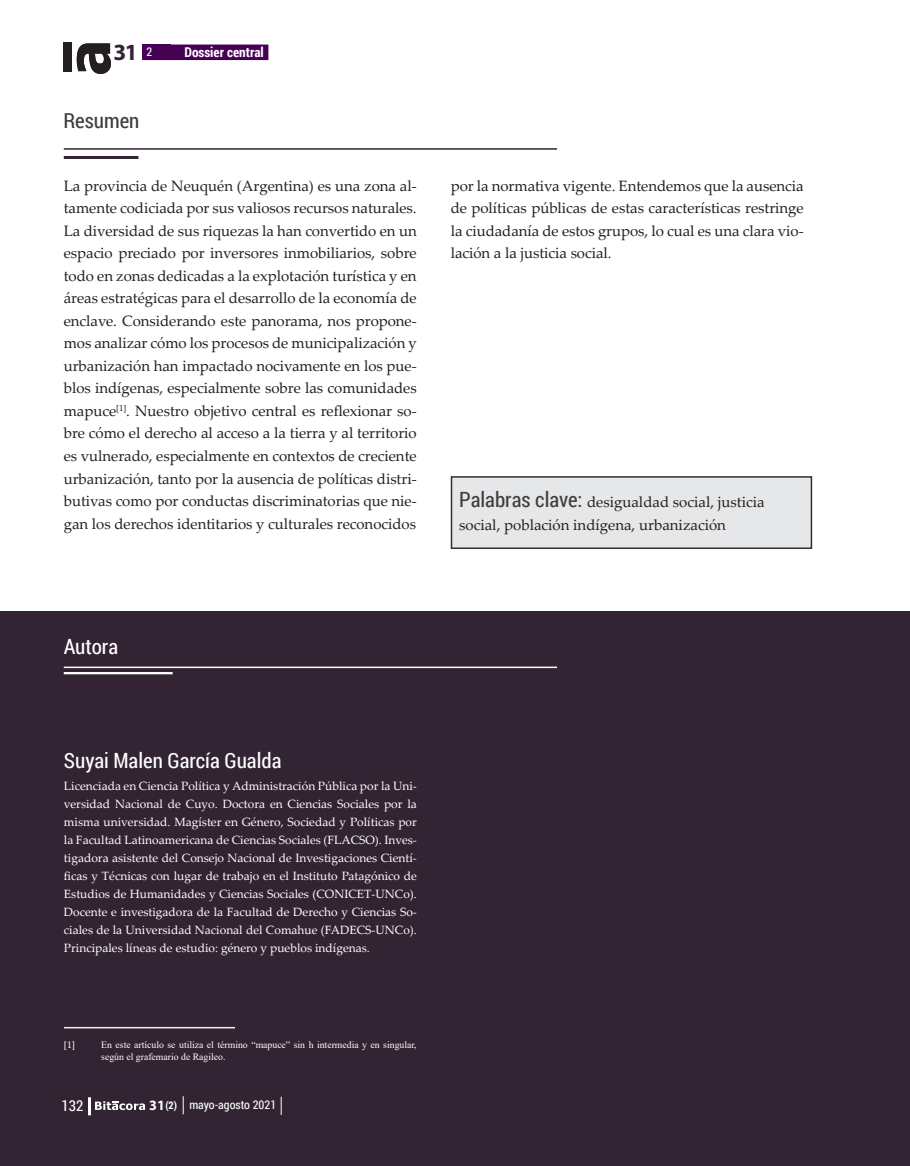
<style>
.page{position:relative;width:910px;height:1166px;background:#fff}
.page>*{position:absolute;margin:0;border:0;box-sizing:border-box;transform-origin:0 0}
.t1{font:700 23.25px "Myriad Pro";color:#322433}
.t2{font:21px "Roboto Condensed";color:#fff}
.t3{font:21px "Roboto Condensed";color:#3e3e3f}
.RESUM_Espanol{font:15px/22.5px "Palatino Linotype";letter-spacing:-.005em;color:#231f20;text-align:justify}
.RESUM{font:15px/22.5px "Palatino Linotype";color:#231f20}
.t4{font:15px "Roboto Condensed";color:#fff}
.t5{font:700 13.5px "Roboto Condensed";color:#fff}
.t6{font:12px/18px "Palatino Linotype";color:#fff;text-align:justify}
.t7{font:12px "Roboto Condensed";color:#fff}
.t8{font:700 10.5px "Roboto Condensed";color:#fff}
.Foot_NoteText{font:9.75px/11.7px "Times New Roman";color:#fff}
.Foot_NoteText-2{font:9.75px "Palatino Linotype";color:#fff}
.s1{font-family:"Roboto Condensed";font-weight:400;font-size:12px;color:#fff}
.s2{font-family:"Roboto Condensed";font-size:21px;color:#3e3e3f}
.s3{font-family:"Myriad Pro";font-size:14.25px}
</style>
<div class="page">
<div style="left:0;top:611px;width:910px;height:554px;background:#322433"></div>
<hr style="left:64px;top:148px;width:493px;height:2px;background:#322433">
<hr style="left:64px;top:666px;width:493px;height:2px;background:#fff">
<hr style="left:64px;top:156px;width:74px;height:3px;background:#322433">
<hr style="left:64px;top:671px;width:109px;height:3px;background:#fff">
<svg style="left:170px;top:45px;width:98px;height:15px"></svg>
<hr style="left:88px;top:1096px;width:3px;height:18px;background:#fff">
<svg style="left:183px;top:1096px;width:1px;height:17px"></svg>
<svg style="left:95px;top:1101px;width:50px;height:8px"></svg>
<div style="left:142px;top:45px;width:28px;height:15px;background:#460054"></div>
<div style="left:63px;top:43px;width:9px;height:29px;background:#231f20"></div>
<svg style="left:77px;top:43px;width:34px;height:31px"></svg>
<svg style="left:281px;top:1096px;width:1px;height:18px"></svg>
<div style="left:451px;top:476px;width:361px;height:73px;background:#e6e7e9;border:2px solid #312f30"></div>
<hr style="left:64px;top:1026px;width:171px;height:2px;background:#f2f3f4">
<h1 class="t1" style="left:114px;top:37px;width:40px">31 <span class="s1">2</span></h1>
<p class="t7" style="left:149px;top:44px;width:7px">3</p>
<h2 class="t3" style="left:63px;top:106px;width:78px">Resumen</h2>
<p class="t5" style="left:184px;top:43px;width:81px">Dossier central</p>
<p class="RESUM_Espanol" style="left:64px;top:174px;width:354px">La provincia de Neuquén (Argentina) es una zona al&shy;tamente codiciada por sus valiosos recursos naturales.<br>La diversidad de sus riquezas la han convertido en un espacio preciado por inversores inmobiliarios, sobre todo en zonas dedicadas a la explotación turística y en áreas estratégicas para el desarrollo de la economía de enclave. Considerando este panorama, nos propone&shy;mos analizar cómo los procesos de municipalización y urbanización han impactado nocivamente en los pue&shy;blos indígenas, especialmente sobre las comunidades mapuce<sup>[1]</sup>. Nuestro objetivo central es reflexionar so&shy;bre cómo el derecho al acceso a la tierra y al territorio es vulnerado, especialmente en contextos de creciente urbanización, tanto por la ausencia de políticas distri&shy;butivas como por conductas discriminatorias que nie&shy;gan los derechos identitarios y culturales reconocidos</p>
<p class="RESUM_Espanol" style="left:451px;top:174px;width:354px">por la normativa vigente. Entendemos que la ausencia de políticas públicas de estas características restringe la ciudadanía de estos grupos, lo cual es una clara vio&shy;lación a la justicia social.</p>
<p class="RESUM" style="left:459px;top:490px;width:307px"><span class="s2">Palabras clave:</span> desigualdad social, justicia social, población indígena, urbanización</p>
<p class="t2" style="left:64px;top:631px;width:56px">Autora</p>
<p class="t2" style="left:64px;top:745px;width:219px">Suyai Malen García Gualda</p>
<p class="t6" style="left:64px;top:776px;width:354px">Licenciada en Ciencia Política y Administración Pública por la Uni&shy;versidad Nacional de Cuyo. Doctora en Ciencias Sociales por la misma universidad. Magíster en Género, Sociedad y Políticas por la Facultad Latinoamericana de Ciencias Sociales (FLACSO). Inves&shy;tigadora asistente del Consejo Nacional de Investigaciones Cientí&shy;ficas y Técnicas con lugar de trabajo en el Instituto Patagónico de Estudios de Humanidades y Ciencias Sociales (CONICET-UNCo).<br>Docente e investigadora de la Facultad de Derecho y Ciencias So&shy;ciales de la Universidad Nacional del Comahue (FADECS-UNCo).<br>Principales líneas de estudio: género y pueblos indígenas.</p>
<p class="Foot_NoteText-2" style="left:64px;top:1037px;width:13px">[1]</p>
<p class="Foot_NoteText" style="left:101px;top:1038px;width:317px">En este artículo se utiliza el término “mapuce” sin h intermedia y en singular, según el grafemario de Ragileo.</p>
<p class="t4" style="left:62px;top:1095px;width:23px">132</p>
<p class="t8" style="left:149px;top:1097px;width:29px"><span class="s3">31</span>(2)</p>
<p class="t7" style="left:189px;top:1096px;width:88px">mayo-agosto 2021</p>
</div>
